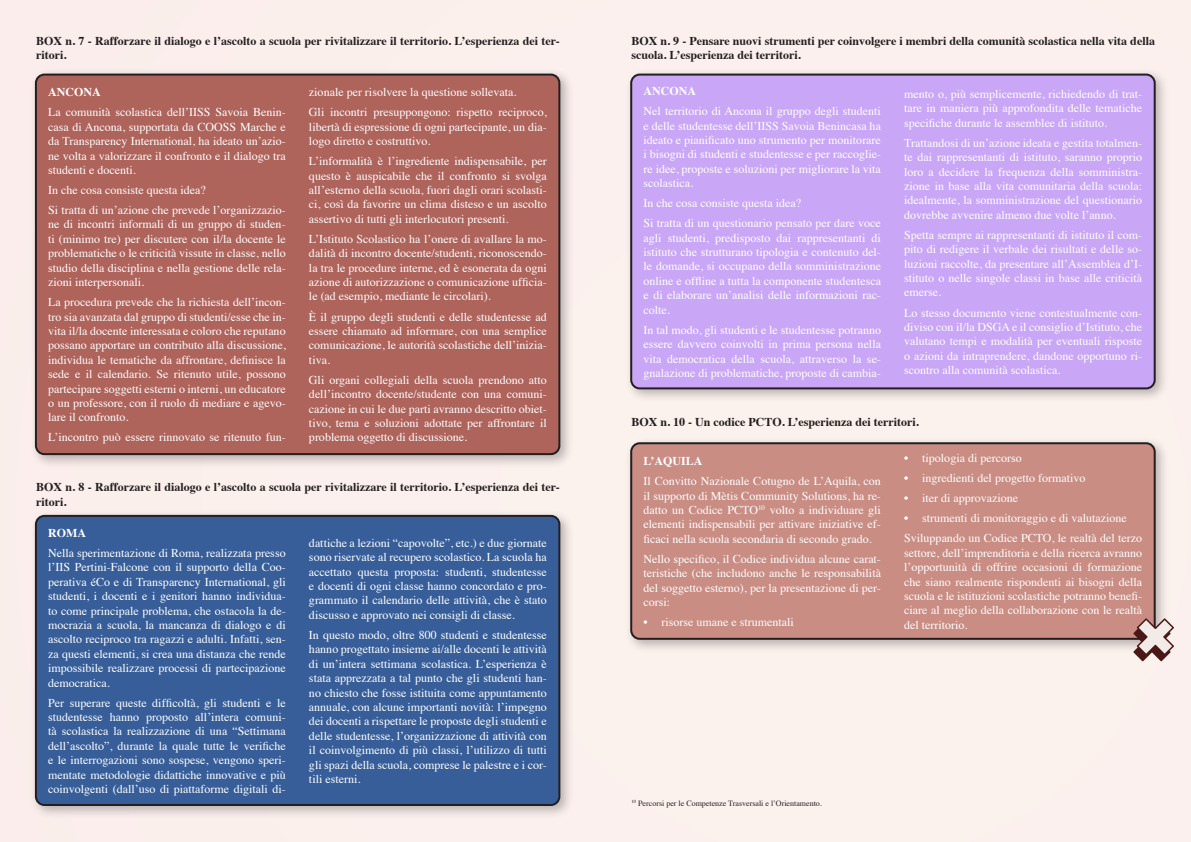
<style>
.page{position:relative;width:1191px;height:842px;background:#fbf0ed}
.page>*{position:absolute;margin:0;border:0;box-sizing:border-box;transform-origin:0 0}
.t1{font:12px/14.4px "Times";color:#fff;text-align:justify}
.t2{font:700 12px/14.4px "Times";color:#231f20}
.t3{font:700 12px "Times";color:#fff}
.t4{font:8px "Times";color:#231f20}
</style>
<div class="page">
<div style="left:29px;top:68px;width:545px;height:400px;background:#231f20;opacity:.3"></div>
<div style="left:36px;top:75px;width:523px;height:379px;background:#ae635b;border-radius:9px"></div>
<div style="left:35px;top:74px;width:525px;height:381px;border:2px solid #231f20;border-radius:9px"></div>
<div style="left:29px;top:509px;width:545px;height:310px;background:#231f20;opacity:.3"></div>
<div style="left:36px;top:516px;width:523px;height:289px;background:#375e99;border-radius:9px"></div>
<div style="left:35px;top:515px;width:525px;height:291px;border:2px solid #231f20;border-radius:9px"></div>
<div style="left:624px;top:68px;width:545px;height:335px;background:#231f20;opacity:.3"></div>
<div style="left:631px;top:75px;width:523px;height:313px;background:#c9a7f6;border-radius:9px"></div>
<div style="left:630px;top:74px;width:525px;height:315px;border:2px solid #231f20;border-radius:9px"></div>
<div style="left:624px;top:437px;width:545px;height:216px;background:#231f20;opacity:.3"></div>
<div style="left:631px;top:443px;width:523px;height:196px;background:#c98d84;border-radius:9px"></div>
<div style="left:630px;top:442px;width:525px;height:198px;border:2px solid #231f20;border-radius:9px"></div>
<svg style="left:1133px;top:618px;width:41px;height:43px"></svg>
<p class="t2" style="left:36px;top:32px;width:525px">BOX n. 7 - Rafforzare il dialogo e l’ascolto a scuola per rivitalizzare il territorio. L’esperienza dei ter&shy;ritori.</p>
<p class="t3" style="left:48px;top:81px;width:54px">ANCONA</p>
<p class="t1" style="left:48px;top:104px;width:239px">La comunità scolastica dell’IISS Savoia Benin&shy;casa di Ancona, supportata da COOSS Marche e da Transparency International, ha ideato un’azio&shy;ne volta a valorizzare il confronto e il dialogo tra studenti e docenti.</p>
<p class="t1" style="left:48px;top:182px;width:159px">In che cosa consiste questa idea?</p>
<p class="t1" style="left:48px;top:202px;width:239px">Si tratta di un’azione che prevede l’organizzazio&shy;ne di incontri informali di un gruppo di studen&shy;ti (minimo tre) per discutere con il/la docente le problematiche o le criticità vissute in classe, nello studio della disciplina e nella gestione delle rela&shy;zioni interpersonali.</p>
<p class="t1" style="left:48px;top:294px;width:239px">La procedura prevede che la richiesta dell’incon&shy;tro sia avanzata dal gruppo di studenti/esse che in&shy;vita il/la docente interessata e coloro che reputano possano apportare un contributo alla discussione, individua le tematiche da affrontare, definisce la sede e il calendario. Se ritenuto utile, possono partecipare soggetti esterni o interni, un educatore o un professore, con il ruolo di mediare e agevo&shy;lare il confronto.</p>
<p class="t1" style="left:48px;top:429px;width:239px">L’incontro può essere rinnovato se ritenuto fun-</p>
<p class="t1" style="left:309px;top:84px;width:209px">zionale per risolvere la questione sollevata.</p>
<p class="t1" style="left:309px;top:104px;width:239px">Gli incontri presuppongono: rispetto reciproco, libertà di espressione di ogni partecipante, un dia&shy;logo diretto e costruttivo.</p>
<p class="t1" style="left:309px;top:153px;width:239px">L’informalità è l’ingrediente indispensabile, per questo è auspicabile che il confronto si svolga all’esterno della scuola, fuori dagli orari scolasti&shy;ci, così da favorire un clima disteso e un ascolto assertivo di tutti gli interlocutori presenti.</p>
<p class="t1" style="left:309px;top:231px;width:239px">L’Istituto Scolastico ha l’onere di avallare la mo&shy;dalità di incontro docente/studenti, riconoscendo&shy;la tra le procedure interne, ed è esonerata da ogni azione di autorizzazione o comunicazione ufficia&shy;le (ad esempio, mediante le circolari).</p>
<p class="t1" style="left:309px;top:308px;width:239px">È il gruppo degli studenti e delle studentesse ad essere chiamato ad informare, con una semplice comunicazione, le autorità scolastiche dell’inizia&shy;tiva.</p>
<p class="t1" style="left:309px;top:372px;width:239px">Gli organi collegiali della scuola prendono atto dell’incontro docente/studente con una comuni&shy;cazione in cui le due parti avranno descritto obiet&shy;tivo, tema e soluzioni adottate per affrontare il problema oggetto di discussione.</p>
<p class="t2" style="left:36px;top:479px;width:525px">BOX n. 8 - Rafforzare il dialogo e l’ascolto a scuola per rivitalizzare il territorio. L’esperienza dei ter&shy;ritori.</p>
<p class="t3" style="left:48px;top:521px;width:39px">ROMA</p>
<p class="t1" style="left:48px;top:545px;width:239px">Nella sperimentazione di Roma, realizzata presso l’IIS Pertini-Falcone con il supporto della Coo&shy;perativa éCo e di Transparency International, gli studenti, i docenti e i genitori hanno individua&shy;to come principale problema, che ostacola la de&shy;mocrazia a scuola, la mancanza di dialogo e di ascolto reciproco tra ragazzi e adulti. Infatti, sen&shy;za questi elementi, si crea una distanza che rende impossibile realizzare processi di partecipazione democratica.</p>
<p class="t1" style="left:48px;top:694px;width:239px">Per superare queste difficoltà, gli studenti e le studentesse hanno proposto all’intera comuni&shy;tà scolastica la realizzazione di una “Settimana dell’ascolto”, durante la quale tutte le verifiche e le interrogazioni sono sospese, vengono speri&shy;mentate metodologie didattiche innovative e più coinvolgenti (dall’uso di piattaforme digitali di-</p>
<p class="t1" style="left:309px;top:535px;width:239px">dattiche a lezioni “capovolte”, etc.) e due giornate sono riservate al recupero scolastico. La scuola ha accettato questa proposta: studenti, studentesse e docenti di ogni classe hanno concordato e pro&shy;grammato il calendario delle attività, che è stato discusso e approvato nei consigli di classe.</p>
<p class="t1" style="left:309px;top:627px;width:239px">In questo modo, oltre 800 studenti e studentesse hanno progettato insieme ai/alle docenti le attività di un’intera settimana scolastica. L’esperienza è stata apprezzata a tal punto che gli studenti han&shy;no chiesto che fosse istituita come appuntamento annuale, con alcune importanti novità: l’impegno dei docenti a rispettare le proposte degli studenti e delle studentesse, l’organizzazione di attività con il coinvolgimento di più classi, l’utilizzo di tutti gli spazi della scuola, comprese le palestre e i cor&shy;tili esterni.</p>
<p class="t2" style="left:631px;top:32px;width:525px">BOX n. 9 - Pensare nuovi strumenti per coinvolgere i membri della comunità scolastica nella vita della scuola. L’esperienza dei territori.</p>
<p class="t3" style="left:643px;top:79px;width:54px">ANCONA</p>
<p class="t1" style="left:643px;top:103px;width:239px">Nel territorio di Ancona il gruppo degli studenti e delle studentesse dell’IISS Savoia Benincasa ha ideato e pianificato uno strumento per monitorare i bisogni di studenti e studentesse e per raccoglie&shy;re idee, proposte e soluzioni per migliorare la vita scolastica.</p>
<p class="t1" style="left:643px;top:195px;width:159px">In che cosa consiste questa idea?</p>
<p class="t1" style="left:643px;top:215px;width:239px">Si tratta di un questionario pensato per dare voce agli studenti, predisposto dai rappresentanti di istituto che strutturano tipologia e contenuto del&shy;le domande, si occupano della somministrazione online e offline a tutta la componente studentesca e di elaborare un’analisi delle informazioni rac&shy;colte.</p>
<p class="t1" style="left:643px;top:321px;width:239px">In tal modo, gli studenti e le studentesse potranno essere davvero coinvolti in prima persona nella vita democratica della scuola, attraverso la se&shy;gnalazione di problematiche, proposte di cambia-</p>
<p class="t1" style="left:904px;top:86px;width:239px">mento o, più semplicemente, richiedendo di trat&shy;tare in maniera più approfondita delle tematiche specifiche durante le assemblee di istituto.</p>
<p class="t1" style="left:904px;top:134px;width:239px">Trattandosi di un’azione ideata e gestita totalmen&shy;te dai rappresentanti di istituto, saranno proprio loro a decidere la frequenza della somministra&shy;zione in base alla vita comunitaria della scuola: idealmente, la somministrazione del questionario dovrebbe avvenire almeno due volte l’anno.</p>
<p class="t1" style="left:904px;top:227px;width:239px">Spetta sempre ai rappresentanti di istituto il com&shy;pito di redigere il verbale dei risultati e delle so&shy;luzioni raccolte, da presentare all’Assemblea d’I&shy;stituto o nelle singole classi in base alle criticità emerse.</p>
<p class="t1" style="left:904px;top:304px;width:239px">Lo stesso documento viene contestualmente con&shy;diviso con il/la DSGA e il consiglio d’Istituto, che valutano tempi e modalità per eventuali risposte o azioni da intraprendere, dandone opportuno ri&shy;scontro alla comunità scolastica.</p>
<p class="t2" style="left:631px;top:413px;width:289px">BOX n. 10 - Un codice PCTO. L’esperienza dei territori.</p>
<p class="t3" style="left:643px;top:449px;width:60px">L’AQUILA</p>
<p class="t1" style="left:643px;top:473px;width:239px">Il Convitto Nazionale Cotugno de L’Aquila, con il supporto di Mètis Community Solutions, ha re&shy;datto un Codice PCTO<sup>10</sup> volto a individuare gli elementi indispensabili per attivare iniziative ef&shy;ficaci nella scuola secondaria di secondo grado.</p>
<p class="t1" style="left:643px;top:550px;width:239px">Nello specifico, il Codice individua alcune carat&shy;teristiche (che includono anche le responsabilità del soggetto esterno), per la presentazione di per&shy;corsi:</p>
<p class="t1" style="left:643px;top:614px;width:152px">• risorse umane e strumentali</p>
<p class="t1" style="left:904px;top:450px;width:119px">• tipologia di percorso</p>
<p class="t1" style="left:904px;top:470px;width:182px">• ingredienti del progetto formativo</p>
<p class="t1" style="left:904px;top:490px;width:115px">• iter di approvazione</p>
<p class="t1" style="left:904px;top:510px;width:224px">• strumenti di monitoraggio e di valutazione</p>
<p class="t1" style="left:904px;top:530px;width:239px">Sviluppando un Codice PCTO, le realtà del terzo settore, dell’imprenditoria e della ricerca avranno l’opportunità di offrire occasioni di formazione che siano realmente rispondenti ai bisogni della scuola e le istituzioni scolastiche potranno benefi&shy;ciare al meglio della collaborazione con le realtà del territorio.</p>
<p class="t4" style="left:631px;top:796px;width:192px"><sup>10</sup> Percorsi per le Competenze Trasversali e l’Orientamento.</p>
</div>
